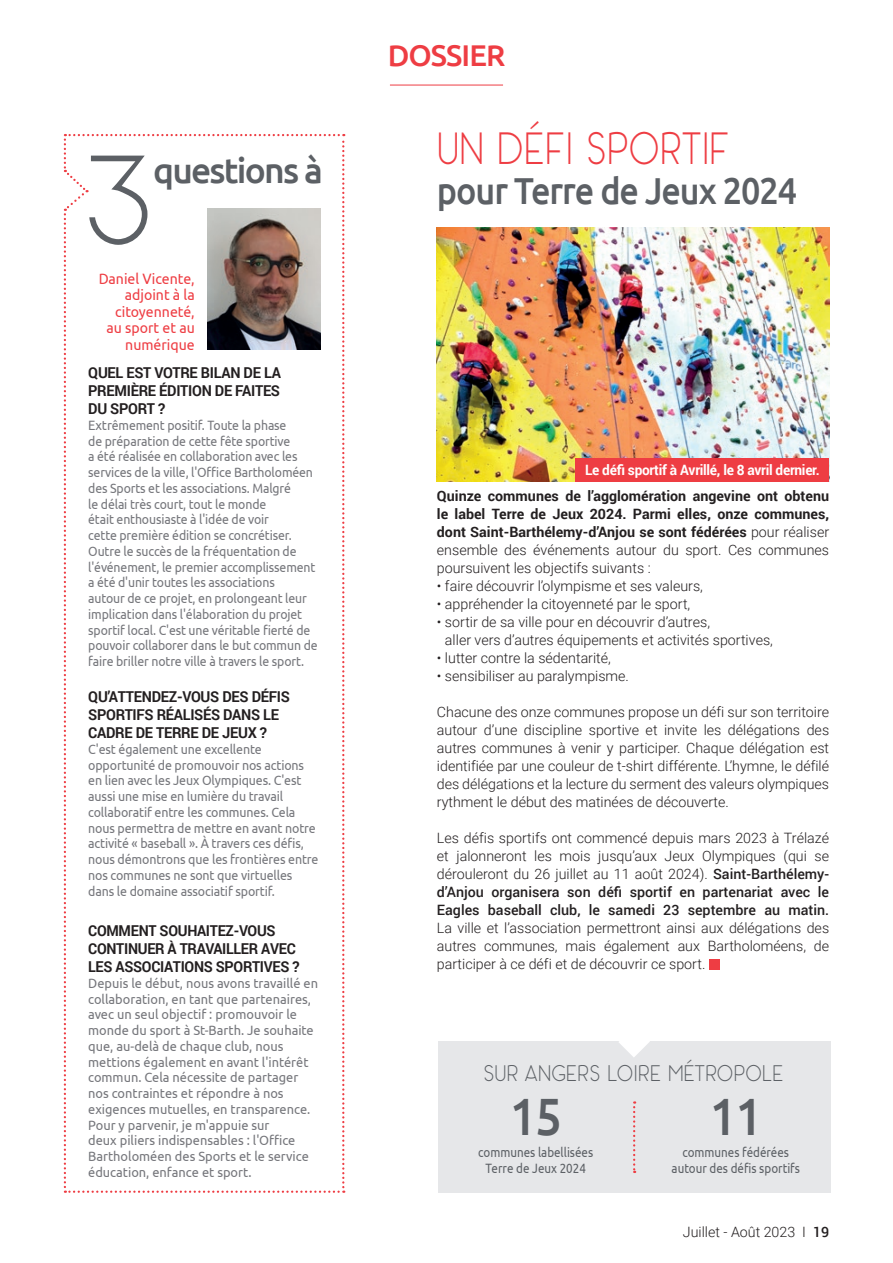
<style>
.page{position:relative;width:893px;height:1263px;background:#fff}
.page>*{position:absolute;margin:0;border:0;box-sizing:border-box;transform-origin:0 0}
.t1{font:500 52.5px "Ubuntu";color:#5c6065;scale:.9 1}
.t2{font:300 45px "Panama";color:#ee3d43;scale:.88 1}
.t3{font:500 37.5px "Ubuntu";letter-spacing:-.03em;color:#5c6065;scale:.91 1}
.t4{font:500 35.25px "Ubuntu";letter-spacing:-.05em;color:#5c6065}
.t5{font:500 30px "Ubuntu";letter-spacing:-.03em;color:#ee3d43}
.t6{font:300 22.5px "Panama";color:#5c6065;scale:.94 1}
.t7{font:700 15px/18px "Roboto";letter-spacing:-.02em;color:#231f20;text-align:justify;scale:.96 1}
.t8{font:700 15px/18px "Roboto";letter-spacing:-.02em;color:#231f20;scale:.95 1}
.t9{font:15px/16.5px "Ubuntu";color:#ee3d43;text-align:right;scale:.94 1}
.t10{font:300 14.25px/18px "Roboto";color:#231f20;text-align:justify}
.t11{font:700 14.25px/18px "Roboto";color:#231f20;text-align:justify}
.t12{font:700 14.25px "Roboto";letter-spacing:-.02em;color:#fff;scale:.96 1}
.t13{font:13.5px/15.8px "Ubuntu";letter-spacing:-.01em;color:#75767b;scale:.95 1}
.t14{font:13.5px/15.8px "Ubuntu";letter-spacing:-.01em;color:#75767b;scale:.92 1}
.t15{font:13.5px/16.5px "Ubuntu";color:#5c6065;text-align:center;scale:.86 1}
.s1{font-weight:300}
.s2{font-weight:500}
</style>
<div class="page">
<hr style="left:390px;top:85px;width:113px;height:1px;background:#ee3d43">
<div style="left:709px;top:959px;width:10px;height:10px;background:#ee3d43"></div>
<img style="left:437px;top:227px;width:392px;height:255px">
<svg style="left:64px;top:134px;width:280px;height:1059px"></svg>
<img style="left:207px;top:208px;width:113px;height:142px">
<div style="left:576px;top:458px;width:253px;height:24px;background:#ee3d43"></div>
<div style="left:438px;top:1042px;width:392px;height:151px;background:#e6e7e9"></div>
<svg style="left:618px;top:1041px;width:31px;height:16px"></svg>
<svg style="left:633px;top:1101px;width:2px;height:72px"></svg>
<h3 class="t4" style="left:153px;top:148px;width:171px">questions à</h3>
<p class="t9" style="left:99px;top:270px;width:104px">Daniel Vicente, adjoint à la citoyenneté, au sport et au numérique</p>
<p class="t7" style="left:88px;top:363px;width:202px">QUEL EST VOTRE BILAN DE LA PREMIÈRE ÉDITION DE FAITES DU SPORT ?</p>
<p class="t13" style="left:88px;top:417px;width:243px">Extrêmement positif. Toute la phase<br>de préparation de cette fête sportive<br>a été réalisée en collaboration avec les services de la ville, l'Office Bartholoméen des Sports et les associations. Malgré<br>le délai très court, tout le monde<br>était enthousiaste à l'idée de voir<br>cette première édition se concrétiser.<br>Outre le succès de la fréquentation de l'événement, le premier accomplissement a été d'unir toutes les associations<br>autour de ce projet, en prolongeant leur implication dans l'élaboration du projet sportif local. C'est une véritable fierté de pouvoir collaborer dans le but commun de faire briller notre ville à travers le sport.</p>
<p class="t7" style="left:88px;top:687px;width:212px;text-align:left">QU’ATTENDEZ-VOUS DES DÉFIS<br>SPORTIFS RÉALISÉS DANS LE<br>CADRE DE TERRE DE JEUX ?</p>
<p class="t14" style="left:88px;top:741px;width:252px">C'est également une excellente opportunité de promouvoir nos actions en lien avec les Jeux Olympiques. C'est aussi une mise en lumière du travail collaboratif entre les communes. Cela nous permettra de mettre en avant notre activité « baseball ». À travers ces défis, nous démontrons que les frontières entre nos communes ne sont que virtuelles dans le domaine associatif sportif.</p>
<p class="t8" style="left:88px;top:921px;width:224px">COMMENT SOUHAITEZ-VOUS<br>CONTINUER À TRAVAILLER AVEC<br>LES ASSOCIATIONS SPORTIVES ?</p>
<p class="t13" style="left:88px;top:975px;width:243px">Depuis le début, nous avons travaillé en collaboration, en tant que partenaires, avec un seul objectif : promouvoir le monde du sport à St-Barth. Je souhaite que, au-delà de chaque club, nous mettions également en avant l'intérêt commun. Cela nécessite de partager nos contraintes et répondre à nos exigences mutuelles, en transparence.<br>Pour y parvenir, je m'appuie sur<br>deux piliers indispensables : l'Office Bartholoméen des Sports et le service éducation, enfance et sport.</p>
<h3 class="t5" style="left:388px;top:36px;width:119px">DOSSIER</h3>
<h2 class="t2" style="left:437px;top:121px;width:335px">UN DÉFI SPORTIF</h2>
<h3 class="t3" style="left:437px;top:167px;width:397px">pour Terre de Jeux 2024</h3>
<p class="t12" style="left:585px;top:460px;width:246px">Le défi sportif à Avrillé, le 8 avril dernier.</p>
<p class="t11" style="left:437px;top:487px;width:394px">Quinze communes de l’agglomération angevine ont obtenu le label Terre de Jeux 2024. Parmi elles, onze communes, dont Saint-Barthélemy-d’Anjou se sont fédérées <span class="s1">pour réaliser ensemble des événements autour du sport. Ces communes poursuivent les objectifs suivants :</span></p>
<p class="t10" style="left:437px;top:577px;width:268px">• faire découvrir l’olympisme et ses valeurs,</p>
<p class="t10" style="left:437px;top:595px;width:255px">• appréhender la citoyenneté par le sport,</p>
<p class="t10" style="left:445px;top:613px;width:329px;text-indent:-8px">• sortir de sa ville pour en découvrir d’autres,<br>aller vers d’autres équipements et activités sportives,</p>
<p class="t10" style="left:437px;top:649px;width:176px">• lutter contre la sédentarité,</p>
<p class="t10" style="left:437px;top:667px;width:194px">• sensibiliser au paralympisme.</p>
<p class="t10" style="left:437px;top:703px;width:394px">Chacune des onze communes propose un défi sur son territoire autour d’une discipline sportive et invite les délégations des autres communes à venir y participer. Chaque délégation est identifiée par une couleur de t-shirt différente. L’hymne, le défilé des délégations et la lecture du serment des valeurs olympiques rythment le début des matinées de découverte.</p>
<p class="t10" style="left:437px;top:829px;width:394px">Les défis sportifs ont commencé depuis mars 2023 à Trélazé et jalonneront les mois jusqu’aux Jeux Olympiques (qui se dérouleront du 26 juillet au 11 août 2024). <span class="s2">Saint-Barthélemy&shy;d’Anjou organisera son défi sportif en partenariat avec le Eagles baseball club, le samedi 23 septembre au matin.</span></p>
<p class="t10" style="left:437px;top:919px;width:394px">La ville et l’association permettront ainsi aux délégations des autres communes, mais également aux Bartholoméens, de participer à ce défi et de découvrir ce sport.</p>
<h3 class="t6" style="left:483px;top:1059px;width:321px">SUR ANGERS LOIRE MÉTROPOLE</h3>
<h1 class="t1" style="left:509px;top:1083px;width:60px">15</h1>
<p class="t15" style="left:478px;top:1143px;width:135px">communes labellisées<br>Terre de Jeux 2024</p>
<h1 class="t1" style="left:709px;top:1083px;width:60px">11</h1>
<p class="t15" style="left:672px;top:1143px;width:151px">communes fédérées autour des défis sportifs</p>
<p class="t10" style="left:683px;top:1222px;width:148px">Juillet - Août 2023 I <span class="s2">19</span></p>
</div>
